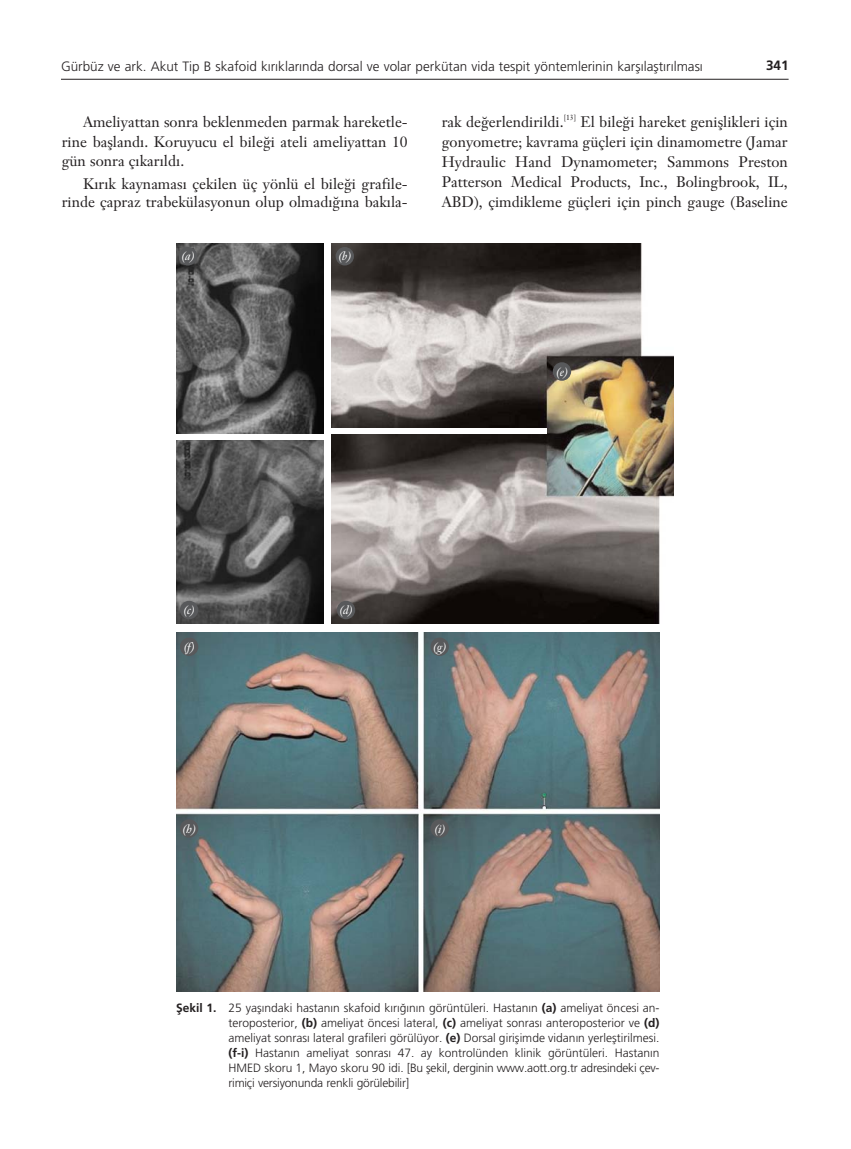
<style>
.page{position:relative;width:851px;height:1149px;background:#fff}
.page>*{position:absolute;margin:0;border:0;box-sizing:border-box;transform-origin:0 0}
.t1{font:15px/20px "Janson Text";color:#231f20;text-align:justify}
.t2{font:300 13.5px "Frutiger";color:#231f20}
.t3{font:700 13.5px "Frutiger";color:#231f20}
.t4{font:300 12px/15px "Frutiger";letter-spacing:-.015em;color:#231f20;text-align:justify}
.t5{font:italic 12px "Janson Text";color:#fff}
.t6{font:7.5px "Janson Text";color:#231f20}
.s1{font-weight:700}
</style>
<div class="page">
<hr style="left:61px;top:79px;width:727px;height:1px;background:#231f20">
<img style="left:176px;top:243px;width:148px;height:190px">
<img style="left:331px;top:243px;width:342px;height:380px">
<img style="left:176px;top:440px;width:148px;height:183px">
<img style="left:176px;top:632px;width:483px;height:359px">
<div style="left:179px;top:247px;width:18px;height:18px;background:#58595b;border-radius:50%"></div>
<div style="left:335px;top:247px;width:19px;height:18px;background:#58595b;border-radius:50%"></div>
<div style="left:552px;top:362px;width:19px;height:18px;background:#58595b;border-radius:50%"></div>
<div style="left:337px;top:600px;width:18px;height:19px;background:#58595b;border-radius:50%"></div>
<div style="left:180px;top:600px;width:18px;height:19px;background:#58595b;border-radius:50%"></div>
<div style="left:430px;top:637px;width:19px;height:18px;background:#58595b;border-radius:50%"></div>
<div style="left:180px;top:637px;width:18px;height:18px;background:#58595b;border-radius:50%"></div>
<div style="left:430px;top:819px;width:19px;height:18px;background:#58595b;border-radius:50%"></div>
<div style="left:180px;top:819px;width:18px;height:18px;background:#58595b;border-radius:50%"></div>
<div style="left:330px;top:428px;width:216px;height:6px;background:#fff"></div>
<p class="t2" style="left:61px;top:61px;width:643px">Gürbüz ve ark. Akut Tip B skafoid k›r›klar›nda dorsal ve volar perkütan vida tespit yöntemlerinin karfl›laflt›r›lmas›</p>
<p class="t3" style="left:766px;top:60px;width:24px">341</p>
<p class="t1" style="left:62px;top:114px;width:347px;line-height:19.2px;text-indent:21px">Ameliyattan sonra beklenmeden parmak hareketle&shy;rine baflland›. Koruyucu el bile¤i ateli ameliyattan 10 gün sonra ç›kar›ld›.</p>
<p class="t1" style="left:62px;top:176px;width:347px;line-height:18.5px;text-align:right">K›r›k kaynamas› çekilen üç yönlü el bile¤i grafile&shy;rinde çapraz trabekülasyonun olup olmad›¤›na bak›la-</p>
<p class="t5" style="left:181px;top:251px;width:15px">(a)</p>
<p class="t5" style="left:338px;top:251px;width:15px">(b)</p>
<p class="t1" style="left:442px;top:114px;width:123px">rak de¤erlendirildi.</p>
<p class="t6" style="left:563px;top:114px;width:14px">[13]</p>
<p class="t1" style="left:442px;top:114px;width:347px;text-indent:139px">El bile¤i hareket genifllikleri için gonyometre; kavrama güçleri için dinamometre (Jamar Hydraulic Hand Dynamometer; Sammons Preston Patterson Medical Products, Inc., Bolingbrook, IL, ABD), çimdikleme güçleri için pinch gauge (Baseline</p>
<p class="t5" style="left:555px;top:367px;width:14px">(e)</p>
<p class="t5" style="left:183px;top:605px;width:13px">(c)</p>
<p class="t5" style="left:339px;top:605px;width:15px">(d)</p>
<p class="t5" style="left:183px;top:642px;width:13px">(f)</p>
<p class="t5" style="left:433px;top:642px;width:15px">(g)</p>
<p class="t5" style="left:182px;top:823px;width:15px">(h)</p>
<p class="t5" style="left:434px;top:823px;width:13px">(i)</p>
<p class="t4" style="left:228px;top:1000px;width:432px;text-indent:-52px"><span class="s1">fiekil 1.</span> 25 yafl›ndaki hastan›n skafoid k›r›¤›n›n görüntüleri. Hastan›n <span class="s1">(a)</span> ameliyat öncesi an&shy;teroposterior, <span class="s1">(b)</span> ameliyat öncesi lateral, <span class="s1">(c)</span> ameliyat sonras› anteroposterior ve <span class="s1">(d) </span>ameliyat sonras› lateral grafileri görülüyor. <span class="s1">(e)</span> Dorsal giriflimde vidan›n yerlefltirilmesi. <span class="s1">(f-i)</span> Hastan›n ameliyat sonras› 47. ay kontrolünden klinik görüntüleri. Hastan›n HMED skoru 1, Mayo skoru 90 idi. [Bu flekil, derginin www.aott.org.tr adresindeki çev&shy;rimiçi versiyonunda renkli görülebilir]</p>
</div>
